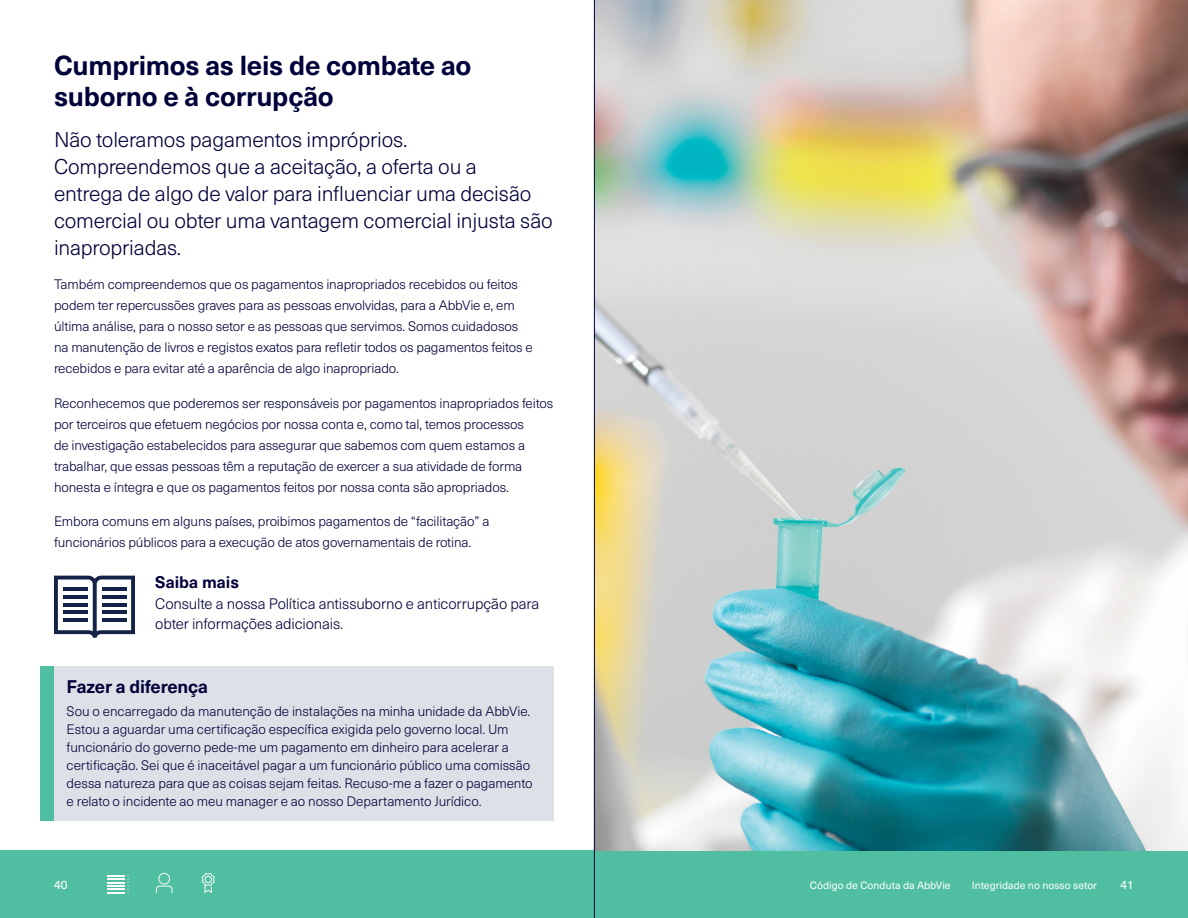
<style>
.page{position:relative;width:1188px;height:918px;background:#fff}
.page>*{position:absolute;margin:0;border:0;box-sizing:border-box;transform-origin:0 0}
.t1{font:700 27px/31.5px "Neue Haas Unica Pro";letter-spacing:-.01em;color:#00013a}
.t2{font:300 21px/27px "Neue Haas Unica Pro";letter-spacing:-.01em;color:#00013a}
.t3{font:700 18px "Neue Haas Unica Pro";letter-spacing:-.01em;color:#00013a}
.t4{font:700 16.5px "Neue Haas Unica Pro";color:#00013a}
.t5{font:300 15px/19.5px "Neue Haas Unica Pro";letter-spacing:-.01em;color:#00013a}
.t6{font:300 13.5px/21px "Neue Haas Unica Pro";letter-spacing:-.01em;color:#00013a}
.t7{font:12px "Neue Haas Unica Pro";color:#fff}
.t8{font:10.5px "Neue Haas Unica Pro";color:#fff}
</style>
<div class="page">
<div style="left:0;top:850px;width:1188px;height:68px;background:#50bfa1"></div>
<img style="left:595px;top:0;width:593px;height:850px">
<div style="left:53px;top:666px;width:501px;height:154px;background:#dde1e7"></div>
<div style="left:40px;top:666px;width:13px;height:154px;background:#50bfa1"></div>
<svg style="left:54px;top:576px;width:81px;height:62px"></svg>
<hr style="left:63px;top:587px;width:24px;height:4px;background:#132246">
<hr style="left:63px;top:595px;width:24px;height:4px;background:#132246">
<hr style="left:63px;top:603px;width:24px;height:4px;background:#132246">
<hr style="left:63px;top:611px;width:24px;height:3px;background:#132246">
<hr style="left:63px;top:618px;width:24px;height:4px;background:#132246">
<hr style="left:102px;top:587px;width:25px;height:4px;background:#132246">
<hr style="left:102px;top:595px;width:25px;height:4px;background:#132246">
<hr style="left:102px;top:603px;width:25px;height:4px;background:#132246">
<hr style="left:102px;top:611px;width:25px;height:3px;background:#132246">
<hr style="left:102px;top:618px;width:25px;height:4px;background:#132246">
<svg style="left:107px;top:875px;width:22px;height:18px"></svg>
<svg style="left:156px;top:873px;width:17px;height:20px"></svg>
<svg style="left:202px;top:873px;width:13px;height:20px"></svg>
<hr style="left:594px;top:0;width:1px;height:918px;background:#00013a">
<h1 class="t1" style="left:54px;top:50px;width:419px">Cumprimos as leis de combate ao suborno e à corrupção</h1>
<h2 class="t2" style="left:54px;top:126px;width:500px">Não toleramos pagamentos impróprios.<br>Compreendemos que a aceitação, a oferta ou a<br>entrega de algo de valor para influenciar uma decisão comercial ou obter uma vantagem comercial injusta são inapropriadas.</h2>
<p class="t6" style="left:54px;top:274px;width:480px">Também compreendemos que os pagamentos inapropriados recebidos ou feitos podem ter repercussões graves para as pessoas envolvidas, para a AbbVie e, em última análise, para o nosso setor e as pessoas que servimos. Somos cuidadosos na manutenção de livros e registos exatos para refletir todos os pagamentos feitos e recebidos e para evitar até a aparência de algo inapropriado.</p>
<p class="t6" style="left:54px;top:393px;width:501px">Reconhecemos que poderemos ser responsáveis por pagamentos inapropriados feitos por terceiros que efetuem negócios por nossa conta e, como tal, temos processos<br>de investigação estabelecidos para assegurar que sabemos com quem estamos a trabalhar, que essas pessoas têm a reputação de exercer a sua atividade de forma honesta e íntegra e que os pagamentos feitos por nossa conta são apropriados.</p>
<p class="t6" style="left:54px;top:511px;width:437px">Embora comuns em alguns países, proibimos pagamentos de “facilitação” a funcionários públicos para a execução de atos governamentais de rotina.</p>
<p class="t4" style="left:155px;top:572px;width:85px">Saiba mais</p>
<p class="t5" style="left:155px;top:594px;width:386px">Consulte a nossa Política antissuborno e anticorrupção para obter informações adicionais.</p>
<h3 class="t3" style="left:67px;top:676px;width:143px">Fazer a diferença</h3>
<p class="t6" style="left:67px;top:702px;width:468px;line-height:18px">Sou o encarregado da manutenção de instalações na minha unidade da AbbVie.<br>Estou a aguardar uma certificação específica exigida pelo governo local. Um funcionário do governo pede-me um pagamento em dinheiro para acelerar a certificação. Sei que é inaceitável pagar a um funcionário público uma comissão dessa natureza para que as coisas sejam feitas. Recuso-me a fazer o pagamento e relato o incidente ao meu manager e ao nosso Departamento Jurídico.</p>
<p class="t7" style="left:54px;top:877px;width:15px">40</p>
<p class="t8" style="left:810px;top:879px;width:142px">Código de Conduta da AbbVie</p>
<p class="t8" style="left:972px;top:879px;width:127px">Integridade no nosso setor</p>
<p class="t7" style="left:1121px;top:877px;width:15px">41</p>
</div>
